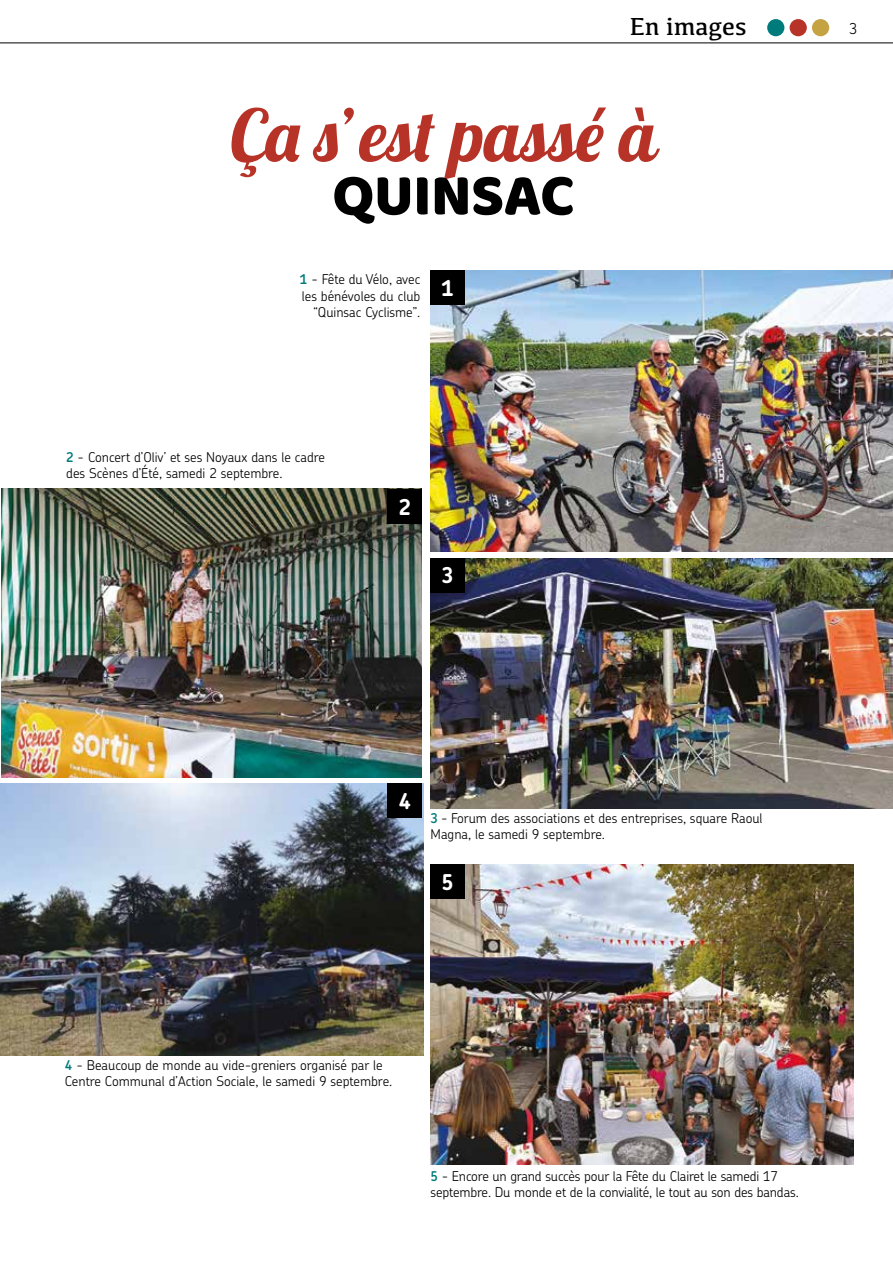
<style>
.page{position:relative;width:893px;height:1263px;background:#fff}
.page>*{position:absolute;margin:0;border:0;box-sizing:border-box;transform-origin:0 0}
.t1{font:72px "Lobster 1.4";letter-spacing:.06em;color:#b73328}
.t2{font:60px "Baloo";letter-spacing:-.01em;color:#000}
.t3{font:25.5px "Kefa";color:#000}
.t4{font:700 21.9px "Chevin Pro";color:#fff}
.t5{font:300 15px "Chevin Pro";color:#000}
.t6{font:300 13.5px/16.5px "Chevin Pro";color:#000}
.s1{font-weight:600;color:#007b7c}
</style>
<div class="page">
<hr style="left:0;top:43px;width:893px;height:1px;background:#000">
<div style="left:767px;top:19px;width:17px;height:17px;background:#007b7c;border-radius:50%"></div>
<div style="left:790px;top:19px;width:17px;height:17px;background:#b73328;border-radius:50%"></div>
<div style="left:812px;top:19px;width:17px;height:17px;background:#c5a242;border-radius:50%"></div>
<img style="left:431px;top:271px;width:462px;height:281px">
<img style="left:431px;top:558px;width:462px;height:250px">
<img style="left:2px;top:488px;width:420px;height:290px">
<img style="left:0;top:783px;width:423px;height:272px">
<div style="left:431px;top:271px;width:34px;height:34px;background:#000"></div>
<div style="left:431px;top:558px;width:34px;height:34px;background:#000"></div>
<div style="left:388px;top:783px;width:34px;height:34px;background:#000"></div>
<div style="left:388px;top:489px;width:34px;height:34px;background:#000"></div>
<img style="left:431px;top:864px;width:422px;height:301px">
<div style="left:431px;top:864px;width:34px;height:34px;background:#000"></div>
<h3 class="t3" style="left:630px;top:10px;width:118px">En images</h3>
<p class="t5" style="left:849px;top:18px;width:10px">3</p>
<h1 class="t1" style="left:230px;top:90px;width:428px">Ça s’est passé à</h1>
<h2 class="t2" style="left:332px;top:158px;width:244px">QUINSAC</h2>
<p class="t6" style="left:300px;top:271px;width:122px;text-align:right"><span class="s1">1</span> - Fête du Vélo, avec les bénévoles du club “Quinsac Cyclisme”.</p>
<h3 class="t4" style="left:441px;top:274px;width:14px">1</h3>
<p class="t6" style="left:66px;top:448px;width:260px"><span class="s1">2</span> - Concert d’Oliv’ et ses Noyaux dans le cadre des Scènes d’Été, samedi 2 septembre.</p>
<h3 class="t4" style="left:399px;top:492px;width:14px">2</h3>
<h3 class="t4" style="left:441px;top:561px;width:14px">3</h3>
<h3 class="t4" style="left:399px;top:786px;width:14px">4</h3>
<p class="t6" style="left:431px;top:809px;width:334px"><span class="s1">3</span> - Forum des associations et des entreprises, square Raoul<br>Magna, le samedi 9 septembre.</p>
<h3 class="t4" style="left:441px;top:867px;width:14px">5</h3>
<p class="t6" style="left:65px;top:1056px;width:329px"><span class="s1">4</span> - Beaucoup de monde au vide-greniers organisé par le<br>Centre Communal d’Action Sociale, le samedi 9 septembre.</p>
<p class="t6" style="left:431px;top:1167px;width:370px"><span class="s1">5</span> - Encore un grand succès pour la Fête du Clairet le samedi 17 septembre. Du monde et de la convialité, le tout au son des bandas.</p>
</div>
